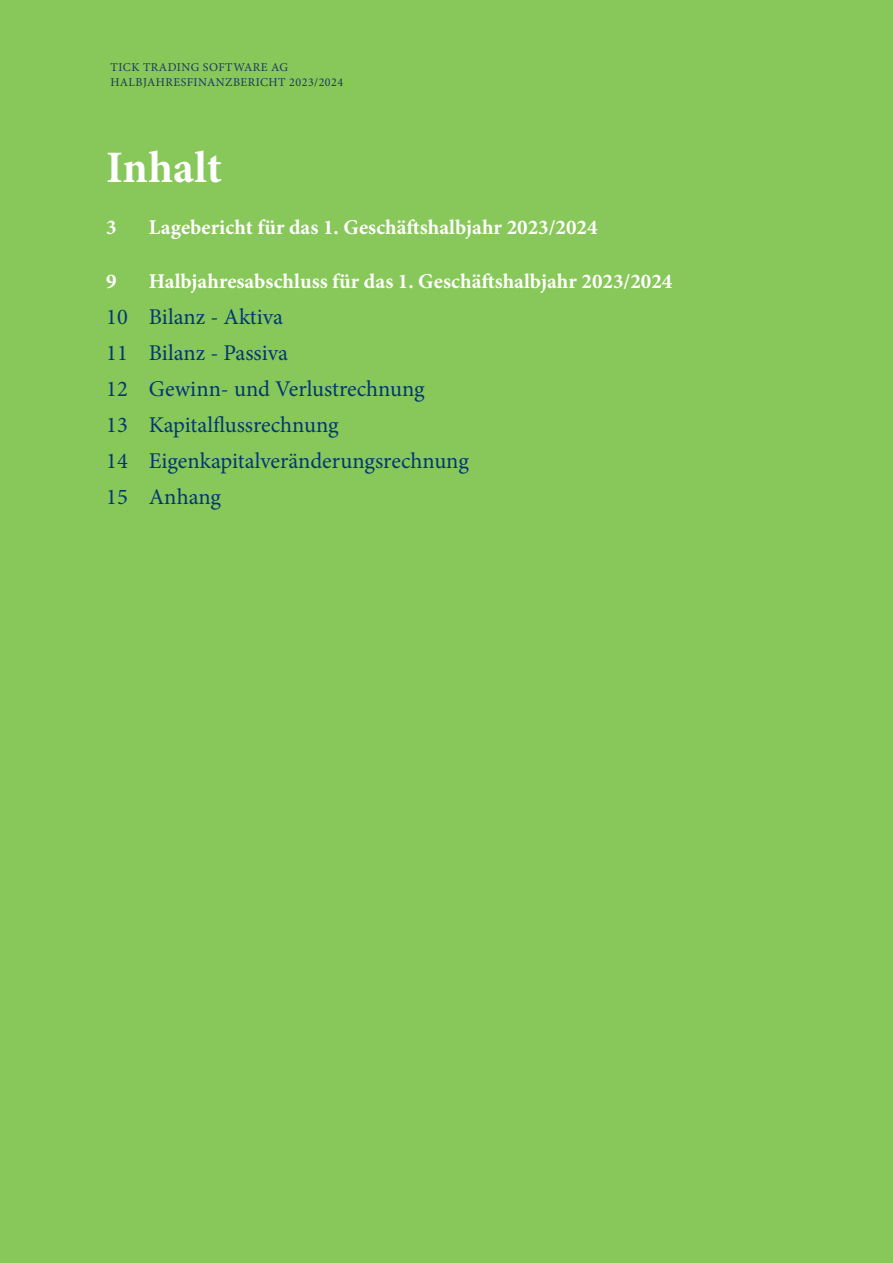
<style>
.page{position:relative;width:893px;height:1263px;background:#88c759}
.page>*{position:absolute;margin:0;border:0;box-sizing:border-box;transform-origin:0 0}
.auftakt_headline_30pt{font:700 45px "Minion Pro";color:#fff}
.t1{font:22.5px "Minion Pro";color:#013874}
.t2{font:700 21px "Minion Pro";color:#fff}
.t3{font:12px/15px "Minion Pro";letter-spacing:.04em;color:#1c3665}
</style>
<div class="page">
<p class="t3" style="left:111px;top:60px;width:234px">TICK TRADING SOFTWARE AG<br>HALBJAHRESFINANZBERICHT 2023/2024</p>
<p class="auftakt_headline_30pt" style="left:106px;top:135px;width:117px">Inhalt</p>
<p class="t2" style="left:106px;top:212px;width:12px">3</p>
<p class="t2" style="left:149px;top:212px;width:450px">Lagebericht für das 1. Geschäftshalbjahr 2023/2024</p>
<p class="t2" style="left:106px;top:266px;width:12px">9</p>
<p class="t2" style="left:149px;top:266px;width:525px">Halbjahresabschluss für das 1. Geschäftshalbjahr 2023/2024</p>
<p class="t1" style="left:106px;top:302px;width:178px">10 Bilanz - Aktiva</p>
<p class="t1" style="left:106px;top:338px;width:183px">11 Bilanz - Passiva</p>
<p class="t1" style="left:106px;top:374px;width:320px">12 Gewinn- und Verlustrechnung</p>
<p class="t1" style="left:106px;top:410px;width:234px">13 Kapitalflussrechnung</p>
<p class="t1" style="left:106px;top:446px;width:364px">14 Eigenkapitalveränderungsrechnung</p>
<p class="t1" style="left:106px;top:482px;width:116px">15 Anhang</p>
</div>
